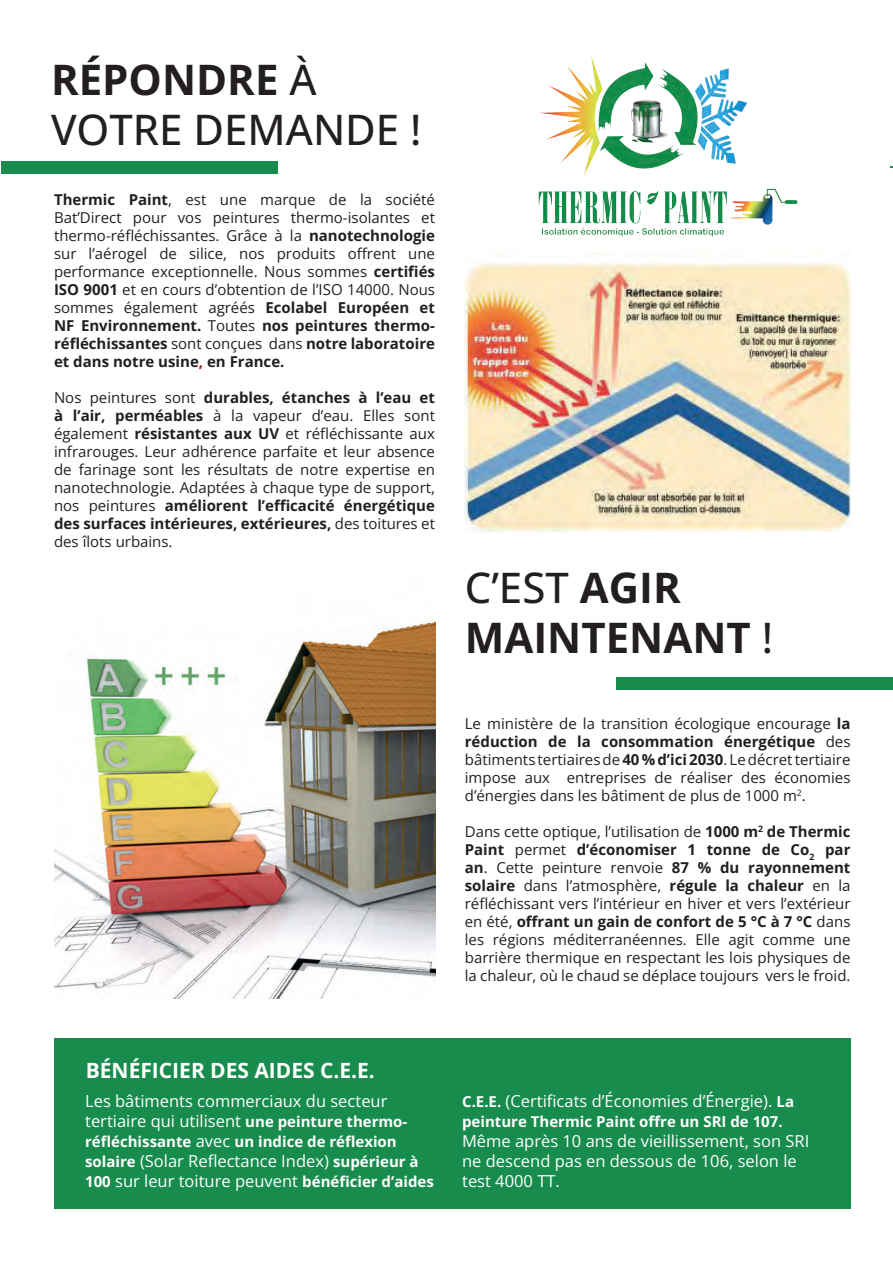
<style>
.page{position:relative;width:893px;height:1263px;background:#fff}
.page>*{position:absolute;margin:0;border:0;box-sizing:border-box;transform-origin:0 0}
.t1{font:500 42px/50.4px "Open Sans";color:#231f20}
.t2{font:700 42px/50.4px "Open Sans";color:#231f20}
.t3{font:700 21px "Open Sans";color:#fff}
.t4{font:16.5px/19.8px "Open Sans";color:#fff}
.t5{font:15px/18px "Open Sans";color:#231f20;text-align:justify}
.t6{font:700 15px "Open Sans";color:#fff}
.s1{font-weight:700}
.s2{font-weight:700;color:#b11316}
.s3{font-weight:500}
.s4{font-weight:700;font-size:15px}
.s5{font-weight:400;font-size:16.5px}
</style>
<div class="page">
<div style="left:1px;top:161px;width:276px;height:13px;background:#188c4c"></div>
<div style="left:616px;top:677px;width:277px;height:13px;background:#188c4c"></div>
<div style="left:54px;top:1039px;width:796px;height:170px;background:#188c4c"></div>
<img style="left:54px;top:621px;width:381px;height:378px">
<img style="left:465px;top:263px;width:385px;height:268px">
<img style="left:538px;top:56px;width:260px;height:198px">
<h1 class="t1" style="left:51px;top:53px;width:372px"><span class="s1">RÉPONDRE</span> À<br>VOTRE DEMANDE !</h1>
<p class="t5" style="left:54px;top:190px;width:383px"><span class="s1">Thermic Paint</span>, est une marque de la société Bat’Direct pour vos peintures thermo-isolantes et thermo-réfléchissantes. Grâce à la <span class="s1">nanotechnologie </span>sur l’aérogel de silice, nos produits offrent une performance exceptionnelle. Nous sommes <span class="s1">certifiés ISO 9001</span> et en cours d’obtention de l’ISO 14000. Nous sommes également agréés <span class="s1">Ecolabel Européen et NF Environnement.</span> Toutes <span class="s1">nos peintures thermo&shy;réfléchissantes</span> sont conçues dans <span class="s1">notre laboratoire et dans notre usine</span><span class="s2">,</span> <span class="s1">en France.</span></p>
<p class="t5" style="left:54px;top:388px;width:383px">Nos peintures sont <span class="s1">durables, étanches à l’eau et à l’air, perméables</span> à la vapeur d’eau. Elles sont également <span class="s1">résistantes aux UV</span> et réfléchissante aux infrarouges. Leur adhérence parfaite et leur absence de farinage sont les résultats de notre expertise en nanotechnologie. Adaptées à chaque type de support, nos peintures <span class="s1">améliorent l’efficacité énergétique des surfaces intérieures, extérieures,</span> des toitures et des îlots urbains.</p>
<h1 class="t2" style="left:465px;top:561px;width:310px"><span class="s3">C’EST</span> AGIR<br>MAINTENANT <span class="s3">!</span></h1>
<p class="t5" style="left:465px;top:714px;width:387px">Le ministère de la transition écologique encourage <span class="s1">la réduction de la consommation énergétique</span> des bâtiments tertiaires de <span class="s1">40 % d’ici 2030</span>. Le décret tertiaire impose aux entreprises de réaliser des économies d’énergies dans les bâtiment de plus de 1000 m<sup>2</sup>.</p>
<p class="t5" style="left:465px;top:822px;width:387px">Dans cette optique, l’utilisation de <span class="s1">1000 m</span><sup>2</sup> <span class="s1">de Thermic Paint</span> permet <span class="s1">d’économiser 1 tonne de Co</span><sub>2</sub> <span class="s1">par an</span>. Cette peinture renvoie <span class="s1">87 % du rayonnement solaire</span> dans l’atmosphère, <span class="s1">régule la chaleur</span> en la réfléchissant vers l’intérieur en hiver et vers l’extérieur en été, <span class="s1">offrant un gain de confort de 5 °C à 7 °C</span> dans les régions méditerranéennes. Elle agit comme une barrière thermique en respectant les lois physiques de la chaleur, où le chaud se déplace toujours vers le froid.</p>
<h2 class="t3" style="left:86px;top:1055px;width:291px">BÉNÉFICIER DES AIDES C.E.E.</h2>
<p class="t4" style="left:85px;top:1091px;width:324px">Les bâtiments commerciaux du secteur tertiaire qui utilisent <span class="s4">une peinture thermo-</span></p>
<p class="t6" style="left:85px;top:1131px;width:313px">réfléchissante <span class="s5">avec</span> un indice de réflexion</p>
<p class="t4" style="left:85px;top:1150px;width:350px"><span class="s4">solaire</span> (Solar Reflectance Index) <span class="s4">supérieur à<br>100</span> sur leur toiture peuvent <span class="s4">bénéficier d’aides</span></p>
<p class="t4" style="left:462px;top:1091px;width:333px"><span class="s4">C.E.E.</span> (Certificats d’Économies d’Énergie). <span class="s4">La</span></p>
<p class="t6" style="left:462px;top:1111px;width:322px">peinture Thermic Paint offre un SRI de 107.</p>
<p class="t4" style="left:462px;top:1130px;width:349px">Même après 10 ans de vieillissement, son SRI ne descend pas en dessous de 106, selon le test 4000 TT.</p>
</div>
